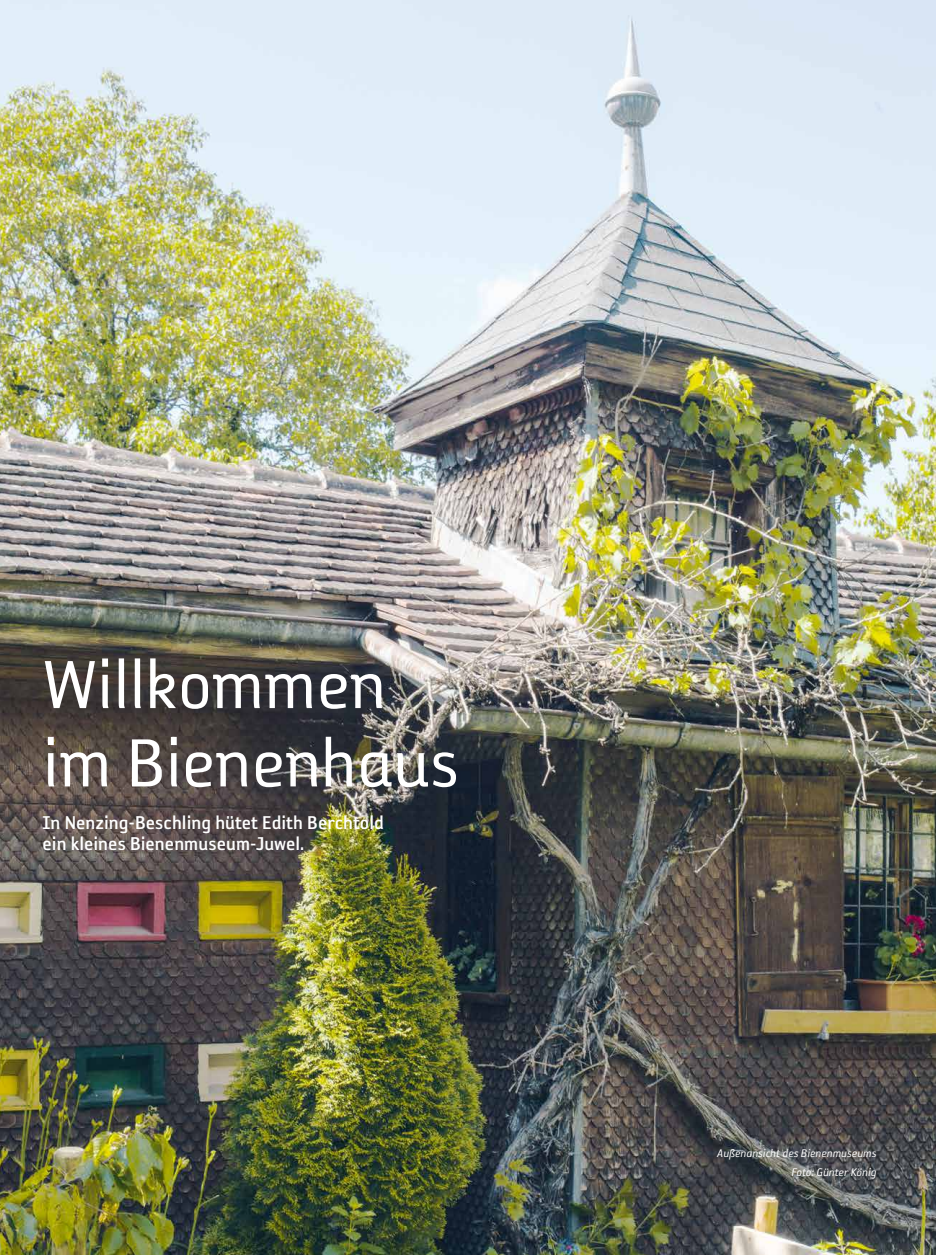
<style>
.page{position:relative;width:936px;height:1255px;background:#fff}
.page>*{position:absolute;margin:0;border:0;box-sizing:border-box;transform-origin:0 0}
.t1{font:78.3px/78.3px "Reykjavik Two A Gauge";letter-spacing:.005em;color:#fff}
.t2{font:21.3px/21.3px "Reykjavik One B Gauge";color:#fff}
.t3{font:italic 12.75px/19.5px "Reykjavik One A Gauge";letter-spacing:.01em;color:#fff;text-align:right}
</style>
<div class="page">
<img style="left:0;top:0;width:935px;height:1254px">
<h1 class="t1" style="left:43px;top:645px;width:418px">Willkommen im Bienenhaus</h1>
<p class="t2" style="left:43px;top:812px;width:343px">In Nenzing-Beschling hütet Edith Berchtold ein kleines Bienenmuseum-Juwel.</p>
<p class="t3" style="left:717px;top:1143px;width:161px">Außenansicht des Bienenmuseums<br>Foto: Günter König</p>
</div>
